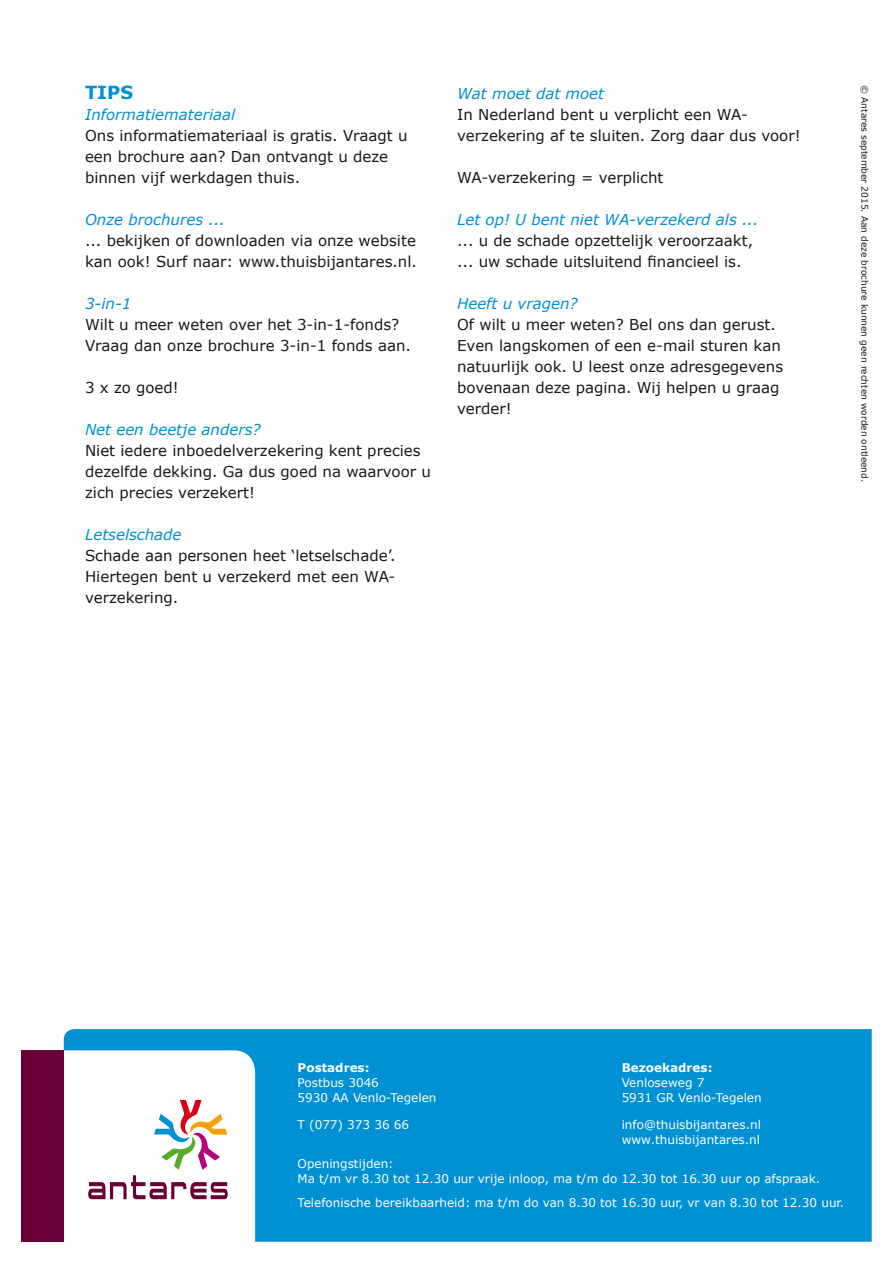
<style>
.page{position:relative;width:893px;height:1263px;background:#fff}
.page>*{position:absolute;margin:0;border:0;box-sizing:border-box;transform-origin:0 0}
.t1{font:700 18px "Verdana";color:#0090d4}
.t2{font:15px/21px "Verdana";color:#1a171c}
.t3{font:italic 15px "Verdana";color:#0090d4}
.t4{font:12px/15px "Verdana";color:#fff}
.t5{font:700 12px "Verdana";color:#fff}
.t6{font:9px "Verdana";color:#1a171c}
</style>
<div class="page">
<div style="left:64px;top:1029px;width:808px;height:213px;background:#0090d4"></div>
<svg style="left:64px;top:1050px;width:191px;height:192px"></svg>
<div style="left:21px;top:1050px;width:43px;height:192px;background:#690036"></div>
<svg style="left:88px;top:1100px;width:140px;height:99px"></svg>
<p class="t1" style="left:85px;top:80px;width:50px">TIPS</p>
<p class="t3" style="left:85px;top:104px;width:152px">Informatiemateriaal</p>
<p class="t2" style="left:85px;top:125px;width:324px">Ons informatiemateriaal is gratis. Vraagt u een brochure aan? Dan ontvangt u deze binnen vijf werkdagen thuis.</p>
<p class="t3" style="left:85px;top:209px;width:141px">Onze brochures ...</p>
<p class="t2" style="left:85px;top:230px;width:333px">... bekijken of downloaden via onze website kan ook! Surf naar: www.thuisbijantares.nl.</p>
<p class="t3" style="left:85px;top:293px;width:48px">3-in-1</p>
<p class="t2" style="left:85px;top:314px;width:327px">Wilt u meer weten over het 3-in-1-fonds?<br>Vraag dan onze brochure 3-in-1 fonds aan.</p>
<p class="t2" style="left:85px;top:377px;width:95px">3 x zo goed!</p>
<p class="t3" style="left:85px;top:419px;width:177px">Net een beetje anders?</p>
<p class="t2" style="left:85px;top:440px;width:347px">Niet iedere inboedelverzekering kent precies dezelfde dekking. Ga dus goed na waarvoor u zich precies verzekert!</p>
<p class="t3" style="left:85px;top:524px;width:98px">Letselschade</p>
<p class="t2" style="left:85px;top:545px;width:312px;text-align:justify">Schade aan personen heet ‘letselschade’.<br>Hiertegen bent u verzekerd met een WA&shy;verzekering.</p>
<p class="t3" style="left:457px;top:83px;width:148px">Wat moet dat moet</p>
<p class="t2" style="left:457px;top:104px;width:345px">In Nederland bent u verplicht een WA&shy;verzekering af te sluiten. Zorg daar dus voor!</p>
<p class="t2" style="left:457px;top:167px;width:208px">WA-verzekering = verplicht</p>
<p class="t3" style="left:457px;top:209px;width:303px">Let op! U bent niet WA-verzekerd als ...</p>
<p class="t2" style="left:457px;top:230px;width:297px">... u de schade opzettelijk veroorzaakt, ... uw schade uitsluitend financieel is.</p>
<p class="t3" style="left:457px;top:293px;width:122px">Heeft u vragen?</p>
<p class="t2" style="left:457px;top:314px;width:328px">Of wilt u meer weten? Bel ons dan gerust.<br>Even langskomen of een e-mail sturen kan natuurlijk ook. U leest onze adresgegevens bovenaan deze pagina. Wij helpen u graag verder!</p>
<p class="t6" style="left:871px;top:85px;width:398px;rotate:90deg">© Antares september 2015. Aan deze brochure kunnen geen rechten worden ontleend.</p>
<p class="t5" style="left:298px;top:1059px;width:73px">Postadres:</p>
<p class="t5" style="left:622px;top:1059px;width:92px">Bezoekadres:</p>
<p class="t4" style="left:298px;top:1075px;width:83px">Postbus 3046</p>
<p class="t4" style="left:622px;top:1075px;width:84px">Venloseweg 7</p>
<p class="t4" style="left:298px;top:1090px;width:140px">5930 AA Venlo-Tegelen</p>
<p class="t4" style="left:622px;top:1090px;width:142px">5931 GR Venlo-Tegelen</p>
<p class="t4" style="left:298px;top:1117px;width:113px">T (077) 373 36 66</p>
<p class="t4" style="left:622px;top:1117px;width:141px">info@thuisbijantares.nl www.thuisbijantares.nl</p>
<p class="t4" style="left:298px;top:1156px;width:524px">Openingstijden:<br>Ma t/m vr 8.30 tot 12.30 uur vrije inloop, ma t/m do 12.30 tot 16.30 uur op afspraak.</p>
<p class="t4" style="left:298px;top:1195px;width:548px">Telefonische bereikbaarheid: ma t/m do van 8.30 tot 16.30 uur, vr van 8.30 tot 12.30 uur.</p>
<p class="t5" style="left:298px;top:1071px;width:73px">Postadres:</p>
<p class="t5" style="left:622px;top:1071px;width:92px">Bezoekadres:</p>
<p class="t4" style="left:298px;top:1087px;width:83px">Postbus 3046</p>
<p class="t4" style="left:622px;top:1087px;width:84px">Venloseweg 7</p>
<p class="t4" style="left:622px;top:1129px;width:141px">info@thuisbijantares.nl</p>
<p class="t4" style="left:298px;top:1168px;width:98px">Openingstijden:</p>
</div>
